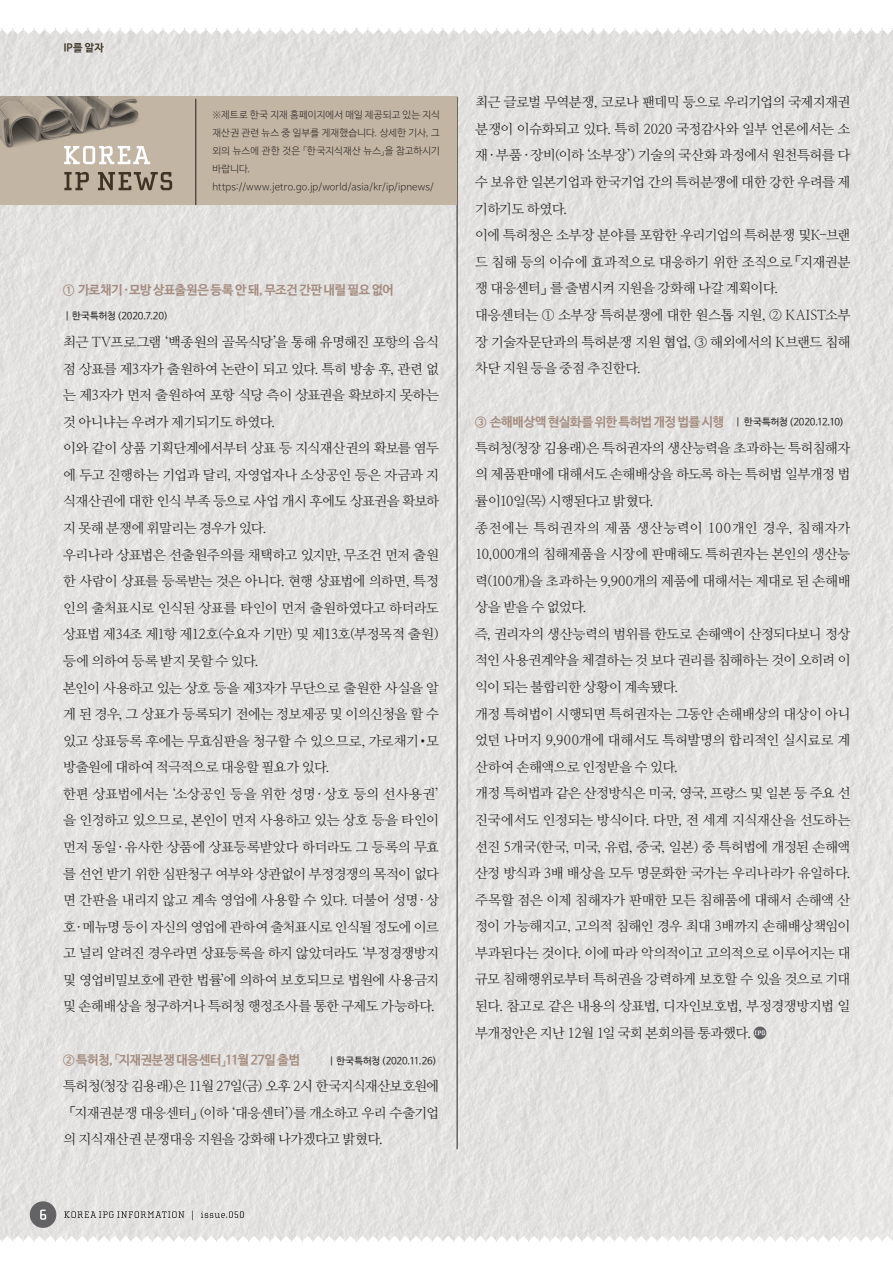
<style>
.page{position:relative;width:893px;height:1263px;background:#fff}
.page>*{position:absolute;margin:0;border:0;box-sizing:border-box;transform-origin:0 0}
.t1{font:13.5px/26.5px "Nanum Myeongjo OTF";letter-spacing:-.03em;color:#231f20;text-align:justify}
.t2{font:12.75px "Nanum Barun Gothic OTF Bold";letter-spacing:-.025em;color:#a38b7e}
.t3{font:10.5px "Nanum Barun Gothic OTF Bold";color:#3d3326}
.t4{font:9.75px/18px "Nanum Barun Gothic OTF Light";letter-spacing:.02em;color:#231f20;text-align:justify}
.t5{font:9.75px "Nanum Barun Gothic OTF";letter-spacing:-.02em;color:#231f20}
.s1{font-family:"Nanum Barun Gothic OTF";font-size:9.75px;color:#231f20}
</style>
<div class="page">
<img style="left:0;top:35px;width:893px;height:1201px">
<svg style="left:0;top:28px;width:893px;height:7px"></svg>
<svg style="left:0;top:1236px;width:893px;height:6px"></svg>
<svg style="left:64px;top:1210px;width:180px;height:10px;background:#c1c0bf"></svg>
<div style="left:30px;top:1201px;width:26px;height:27px;background:#636366;border-radius:50%"></div>
<svg style="left:40px;top:1209px;width:6px;height:11px"></svg>
<svg style="left:754px;top:1026px;width:12px;height:13px"></svg>
<svg style="left:755px;top:1030px;width:10px;height:5px"></svg>
<hr style="left:457px;top:97px;width:1px;height:1052px;background:#231f20">
<div style="left:0;top:97px;width:457px;height:108px;background:#c2b5a3"></div>
<img style="left:0;top:97px;width:139px;height:51px">
<hr style="left:196px;top:99px;width:1px;height:106px;background:#231f20">
<svg style="left:64px;top:172px;width:108px;height:18px"></svg>
<svg style="left:64px;top:146px;width:86px;height:18px"></svg>
<p class="t3" style="left:64px;top:43px;width:42px">IP를 알자</p>
<p class="t4" style="left:212px;top:106px;width:229px">※제트로 한국 지재 홈페이지에서 매일 제공되고 있는 지식 재산권 관련 뉴스 중 일부를 게재했습니다. 상세한 기사, 그 외의 뉴스에 관한 것은 「한국지식재산 뉴스」을 참고하시기 바랍니다.</p>
<p class="t4" style="left:212px;top:178px;width:223px">https://www.jetro.go.jp/world/asia/kr/ip/ipnews/</p>
<p class="t2" style="left:63px;top:283px;width:332px">① 가로채기ㆍ모방 상표출원은 등록 안 돼, 무조건 간판 내릴 필요 없어</p>
<p class="t5" style="left:65px;top:311px;width:104px">| 한국특허청（2020.7.20)</p>
<p class="t1" style="left:63px;top:328px;width:377px">최근 TV프로그램 ‘백종원의 골목식당’을 통해 유명해진 포항의 음식 점 상표를 제3자가 출원하여 논란이 되고 있다. 특히 방송 후, 관련 없 는 제3자가 먼저 출원하여 포항 식당 측이 상표권을 확보하지 못하는 것 아니냐는 우려가 제기되기도 하였다.</p>
<p class="t1" style="left:63px;top:434px;width:377px">이와 같이 상품 기획단계에서부터 상표 등 지식재산권의 확보를 염두 에 두고 진행하는 기업과 달리, 자영업자나 소상공인 등은 자금과 지 식재산권에 대한 인식 부족 등으로 사업 개시 후에도 상표권을 확보하 지 못해 분쟁에 휘말리는 경우가 있다.</p>
<p class="t1" style="left:63px;top:541px;width:377px">우리나라 상표법은 선출원주의를 채택하고 있지만, 무조건 먼저 출원 한 사람이 상표를 등록받는 것은 아니다. 현행 상표법에 의하면, 특정 인의 출처표시로 인식된 상표를 타인이 먼저 출원하였다고 하더라도 상표법 제34조 제1항 제12호(수요자 기만) 및 제13호(부정목적 출원) 등에 의하여 등록 받지 못할 수 있다.</p>
<p class="t1" style="left:63px;top:673px;width:377px">본인이 사용하고 있는 상호 등을 제3자가 무단으로 출원한 사실을 알 게 된 경우, 그 상표가 등록되기 전에는 정보제공 및 이의신청을 할 수 있고 상표등록 후에는 무효심판을 청구할 수 있으므로, 가로채기•모 방출원에 대하여 적극적으로 대응할 필요가 있다.</p>
<p class="t1" style="left:63px;top:780px;width:377px">한편 상표법에서는 ‘소상공인 등을 위한 성명ㆍ상호 등의 선사용권’ 을 인정하고 있으므로, 본인이 먼저 사용하고 있는 상호 등을 타인이 먼저 동일ㆍ유사한 상품에 상표등록받았다 하더라도 그 등록의 무효 를 선언 받기 위한 심판청구 여부와 상관없이 부정경쟁의 목적이 없다 면 간판을 내리지 않고 계속 영업에 사용할 수 있다. 더불어 성명ㆍ상 호ㆍ메뉴명 등이 자신의 영업에 관하여 출처표시로 인식될 정도에 이르 고 널리 알려진 경우라면 상표등록을 하지 않았더라도 ‘부정경쟁방지 및 영업비밀보호에 관한 법률’에 의하여 보호되므로 법원에 사용금지 및 손해배상을 청구하거나 특허청 행정조사를 통한 구제도 가능하다.</p>
<p class="t2" style="left:63px;top:1054px;width:238px">② 특허청, 「지재권분쟁 대응센터」11월 27일 출범</p>
<p class="t5" style="left:329px;top:1055px;width:109px">| 한국특허청（2020.11.26)</p>
<p class="t1" style="left:63px;top:1072px;width:377px">특허청(청장 김용래)은 11월 27일(금) 오후 2시 한국지식재산보호원에「지재권분쟁 대응센터」(이하 ‘대응센터’)를 개소하고 우리 수출기업 의 지식재산권 분쟁대응 지원을 강화해 나가겠다고 밝혔다.</p>
<p class="t1" style="left:475px;top:88px;width:377px">최근 글로벌 무역분쟁, 코로나 팬데믹 등으로 우리기업의 국제지재권 분쟁이 이슈화되고 있다. 특히 2020 국정감사와 일부 언론에서는 소 재ㆍ부품ㆍ장비(이하 ‘소부장’) 기술의 국산화 과정에서 원천특허를 다 수 보유한 일본기업과 한국기업 간의 특허분쟁에 대한 강한 우려를 제 기하기도 하였다.</p>
<p class="t1" style="left:475px;top:221px;width:377px">이에 특허청은 소부장 분야를 포함한 우리기업의 특허분쟁 및K-브랜 드 침해 등의 이슈에 효과적으로 대응하기 위한 조직으로「지재권분 쟁 대응센터」를 출범시켜 지원을 강화해 나갈 계획이다.</p>
<p class="t1" style="left:475px;top:301px;width:377px">대응센터는 ① 소부장 특허분쟁에 대한 원스톱 지원, ② KAIST소부 장 기술자문단과의 특허분쟁 지원 협업, ③ 해외에서의 K브랜드 침해 차단 지원 등을 중점 추진한다.</p>
<p class="t2" style="left:475px;top:415px;width:375px">③ 손해배상액 현실화를 위한 특허법 개정 법률 시행 <span class="s1">| 한국특허청（2020.12.10）</span></p>
<p class="t1" style="left:475px;top:434px;width:377px">특허청(청장 김용래)은 특허권자의 생산능력을 초과하는 특허침해자 의 제품판매에 대해서도 손해배상을 하도록 하는 특허법 일부개정 법 률이10일(목) 시행된다고 밝혔다.</p>
<p class="t1" style="left:475px;top:514px;width:377px">종전에는 특허권자의 제품 생산능력이 100개인 경우, 침해자가 10,000개의 침해제품을 시장에 판매해도 특허권자는 본인의 생산능 력(100개)을 초과하는 9,900개의 제품에 대해서는 제대로 된 손해배 상을 받을 수 없었다.</p>
<p class="t1" style="left:475px;top:620px;width:377px">즉, 권리자의 생산능력의 범위를 한도로 손해액이 산정되다보니 정상 적인 사용권계약을 체결하는 것 보다 권리를 침해하는 것이 오히려 이 익이 되는 불합리한 상황이 계속됐다.</p>
<p class="t1" style="left:475px;top:700px;width:377px">개정 특허법이 시행되면 특허권자는 그동안 손해배상의 대상이 아니 었던 나머지 9,900개에 대해서도 특허발명의 합리적인 실시료로 계 산하여 손해액으로 인정받을 수 있다.</p>
<p class="t1" style="left:475px;top:779px;width:377px">개정 특허법과 같은 산정방식은 미국, 영국, 프랑스 및 일본 등 주요 선 진국에서도 인정되는 방식이다. 다만, 전 세계 지식재산을 선도하는 선진 5개국(한국, 미국, 유럽, 중국, 일본) 중 특허법에 개정된 손해액 산정 방식과 3배 배상을 모두 명문화한 국가는 우리나라가 유일하다. 주목할 점은 이제 침해자가 판매한 모든 침해품에 대해서 손해액 산 정이 가능해지고, 고의적 침해인 경우 최대 3배까지 손해배상책임이 부과된다는 것이다. 이에 따라 악의적이고 고의적으로 이루어지는 대 규모 침해행위로부터 특허권을 강력하게 보호할 수 있을 것으로 기대 된다. 참고로 같은 내용의 상표법, 디자인보호법, 부정경쟁방지법 일 부개정안은 지난 12월 1일 국회 본회의를 통과했다.</p>
</div>
